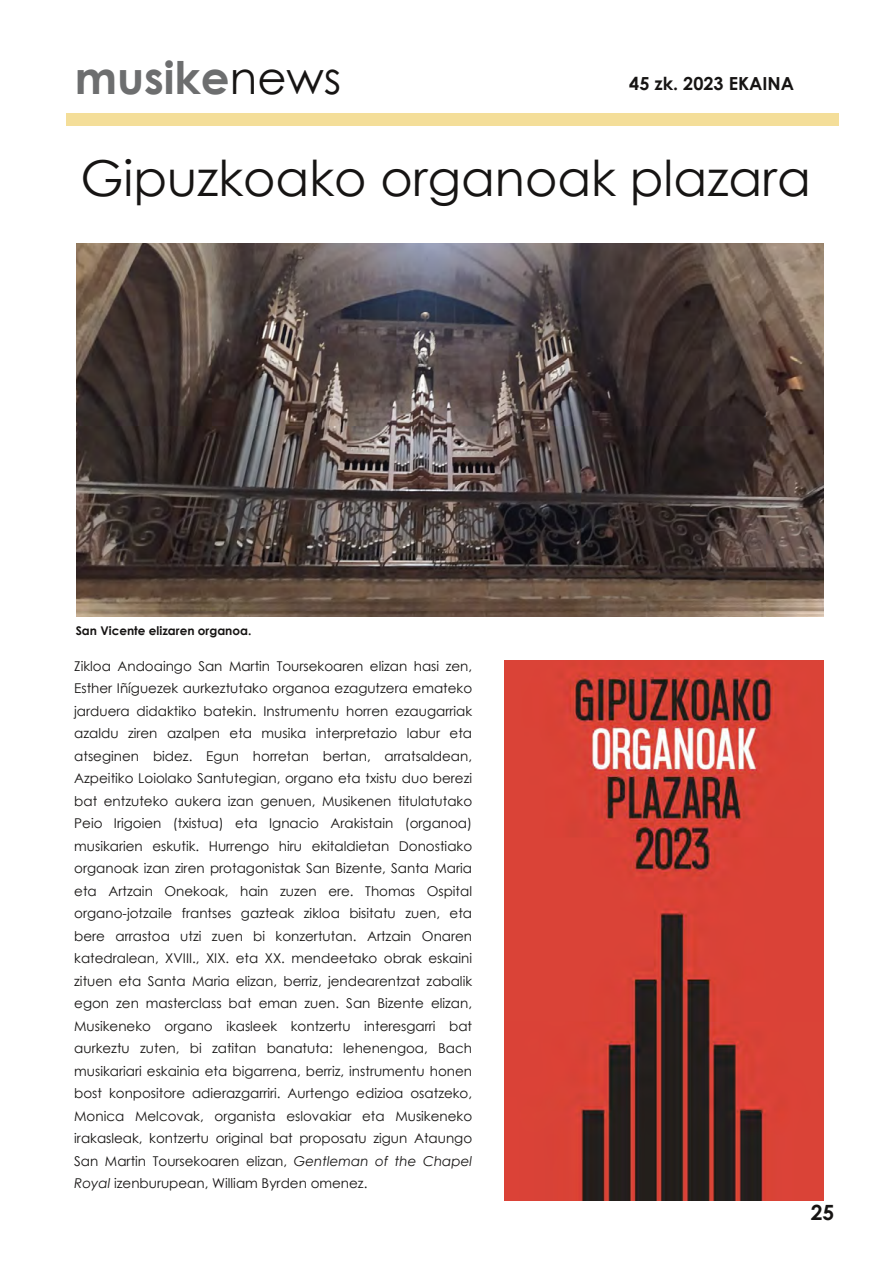
<style>
.page{position:relative;width:893px;height:1263px;background:#fff}
.page>*{position:absolute;margin:0;border:0;box-sizing:border-box;transform-origin:0 0}
.t1{font:49.5px "Century Gothic";color:#161413}
.t2{font:700 45px "Century Gothic";color:#6d6e6f}
.t3{font:700 21px "Century Gothic";color:#161413}
.t4{font:700 18px "Century Gothic";color:#161413}
.t5{font:13.5px/22.5px "Century Gothic";color:#161413;text-align:justify}
.t6{font:700 12px "Century Gothic";color:#161413}
.s1{font-weight:400;color:#161413}
.s2{font-style:italic}
</style>
<div class="page">
<div style="left:66px;top:113px;width:772px;height:12px;background:#f4de99"></div>
<img style="left:76px;top:243px;width:748px;height:374px">
<img style="left:504px;top:661px;width:320px;height:539px">
<p class="t2" style="left:75px;top:43px;width:268px">musike<span class="s1">news</span></p>
<p class="t4" style="left:629px;top:70px;width:166px">45 zk. 2023 EKAINA</p>
<p class="t1" style="left:80px;top:144px;width:732px">Gipuzkoako organoak plazara</p>
<p class="t6" style="left:76px;top:621px;width:177px">San Vicente elizaren organoa.</p>
<p class="t5" style="left:74px;top:654px;width:399px">Zikloa Andoaingo San Martin Toursekoaren elizan hasi zen, Esther Iñíguezek aurkeztutako organoa ezagutzera emateko jarduera didaktiko batekin. Instrumentu horren ezaugarriak azaldu ziren azalpen eta musika interpretazio labur eta atseginen bidez. Egun horretan bertan, arratsaldean, Azpeitiko Loiolako Santutegian, organo eta txistu duo berezi bat entzuteko aukera izan genuen, Musikenen titulatutako Peio Irigoien (txistua) eta Ignacio Arakistain (organoa) musikarien eskutik. Hurrengo hiru ekitaldietan Donostiako organoak izan ziren protagonistak San Bizente, Santa Maria eta Artzain Onekoak, hain zuzen ere. Thomas Ospital organo-jotzaile frantses gazteak zikloa bisitatu zuen, eta bere arrastoa utzi zuen bi konzertutan. Artzain Onaren katedralean, XVIII., XIX. eta XX. mendeetako obrak eskaini zituen eta Santa Maria elizan, berriz, jendearentzat zabalik egon zen masterclass bat eman zuen. San Bizente elizan, Musikeneko organo ikasleek kontzertu interesgarri bat aurkeztu zuten, bi zatitan banatuta: lehenengoa, Bach musikariari eskainia eta bigarrena, berriz, instrumentu honen bost konpositore adierazgarriri. Aurtengo edizioa osatzeko, Monica Melcovak, organista eslovakiar eta Musikeneko irakasleak, kontzertu original bat proposatu zigun Ataungo San Martin Toursekoaren elizan, <span class="s2">Gentleman of the Chapel Royal</span> izenburupean, William Byrden omenez.</p>
<p class="t3" style="left:811px;top:1197px;width:25px">25</p>
</div>
